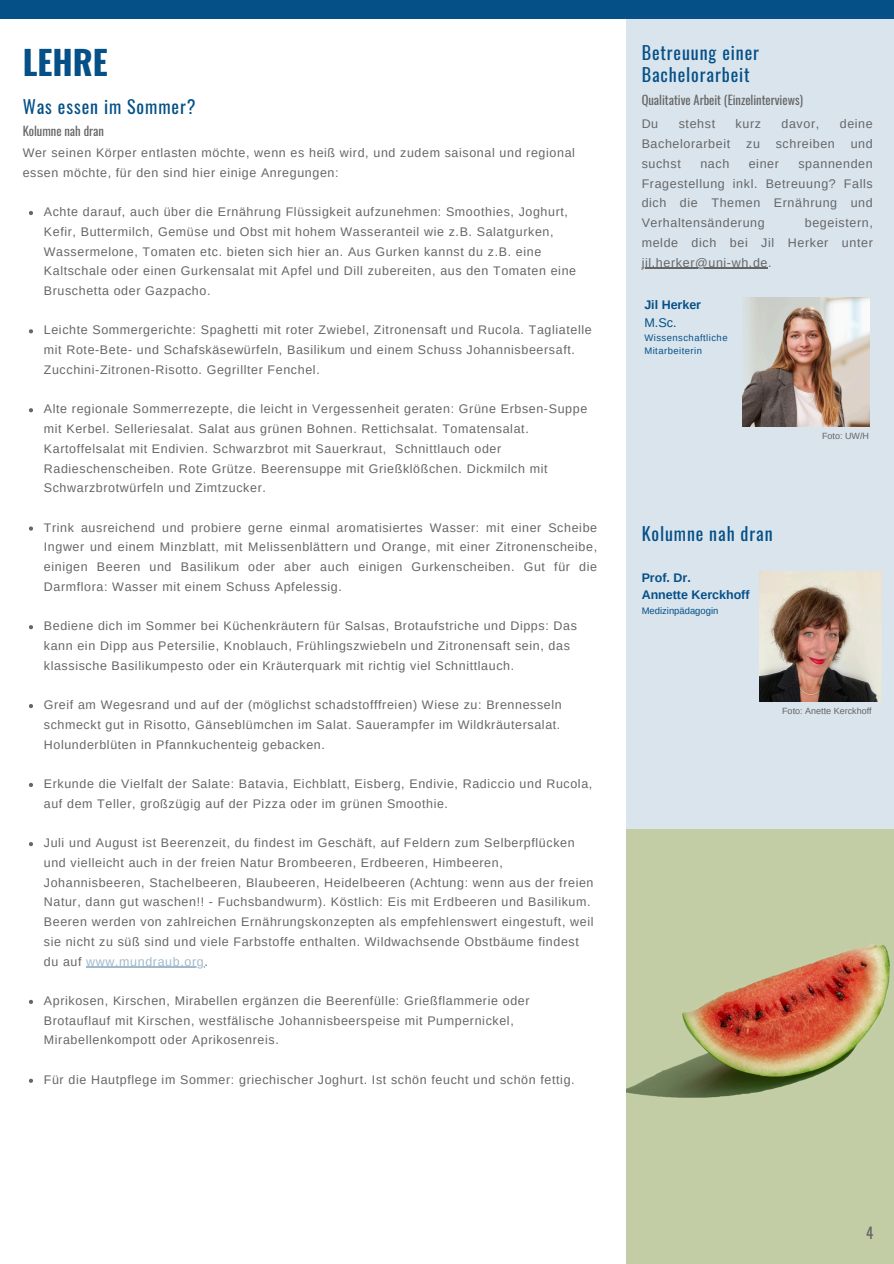
<style>
.page{position:relative;width:894px;height:1264px;background:#fff}
.page>*{position:absolute;margin:0;border:0;box-sizing:border-box;transform-origin:0 0}
.t1{font:700 33.3px "Oswald";color:#055087}
.t2{font:18px/21.3px "Oswald";letter-spacing:.05em;color:#055087}
.t3{font:15px "Oswald";color:#666}
.t4{font:12.6px "Arimo";color:#055087}
.t5{font:12.45px/19.6px "Arimo";letter-spacing:.05em;color:#666}
.t6{font:12.45px "Oswald";color:#666}
.t7{font:700 12.45px/17.4px "Arimo";color:#055087}
.t8{font:9.45px/12.6px "Arimo";letter-spacing:.05em;color:#055087}
.t9{font:9.45px "Arimo";color:#055087}
.t10{font:9px "Arimo";color:#666}
.s1{color:#a1b9cb}
</style>
<div class="page">
<div style="left:626px;top:0;width:267px;height:1263px;background:#d9e4ed"></div>
<img style="left:759px;top:571px;width:122px;height:130px">
<div style="left:0;top:0;width:893px;height:19px;background:#055087"></div>
<img style="left:742px;top:298px;width:127px;height:128px">
<img style="left:626px;top:829px;width:267px;height:433px">
<svg style="left:29px;top:211px;width:4px;height:4px"></svg>
<svg style="left:29px;top:329px;width:4px;height:4px"></svg>
<svg style="left:29px;top:408px;width:4px;height:4px"></svg>
<svg style="left:29px;top:526px;width:4px;height:4px"></svg>
<svg style="left:29px;top:625px;width:4px;height:4px"></svg>
<svg style="left:29px;top:704px;width:4px;height:4px"></svg>
<svg style="left:29px;top:783px;width:4px;height:4px"></svg>
<svg style="left:29px;top:842px;width:4px;height:4px"></svg>
<hr style="left:86px;top:966px;width:118px;height:1px;background:#a1b9cb">
<svg style="left:29px;top:999px;width:4px;height:4px"></svg>
<svg style="left:29px;top:1078px;width:4px;height:4px"></svg>
<hr style="left:641px;top:268px;width:127px;height:1px;background:#666">
<p class="t1" style="left:23px;top:36px;width:86px">LEHRE</p>
<h3 class="t2" style="left:23px;top:95px;width:174px">Was essen im Sommer?</h3>
<p class="t6" style="left:23px;top:121px;width:83px">Kolumne nah dran</p>
<p class="t5" style="left:23px;top:143px;width:553px">Wer seinen Körper entlasten möchte, wenn es heiß wird, und zudem saisonal und regional essen möchte, für den sind hier einige Anregungen:</p>
<h2 class="t5" style="left:44px;top:202px;width:533px">Achte darauf, auch über die Ernährung Flüssigkeit aufzunehmen: Smoothies, Joghurt, Kefir, Buttermilch, Gemüse und Obst mit hohem Wasseranteil wie z.B. Salatgurken, Wassermelone, Tomaten etc. bieten sich hier an. Aus Gurken kannst du z.B. eine Kaltschale oder einen Gurkensalat mit Apfel und Dill zubereiten, aus den Tomaten eine Bruschetta oder Gazpacho.</h2>
<h3 class="t5" style="left:44px;top:320px;width:549px">Leichte Sommergerichte: Spaghetti mit roter Zwiebel, Zitronensaft und Rucola. Tagliatelle mit Rote-Bete- und Schafskäsewürfeln, Basilikum und einem Schuss Johannisbeersaft.<br>Zucchini-Zitronen-Risotto. Gegrillter Fenchel.</h3>
<p class="t5" style="left:44px;top:399px;width:544px">Alte regionale Sommerrezepte, die leicht in Vergessenheit geraten: Grüne Erbsen-Suppe mit Kerbel. Selleriesalat. Salat aus grünen Bohnen. Rettichsalat. Tomatensalat.<br>Kartoffelsalat mit Endivien. Schwarzbrot mit Sauerkraut, Schnittlauch oder Radieschenscheiben. Rote Grütze. Beerensuppe mit Grießklößchen. Dickmilch mit Schwarzbrotwürfeln und Zimtzucker.</p>
<p class="t5" style="left:44px;top:517px;width:554px;text-align:justify">Trink ausreichend und probiere gerne einmal aromatisiertes Wasser: mit einer Scheibe Ingwer und einem Minzblatt, mit Melissenblättern und Orange, mit einer Zitronenscheibe, einigen Beeren und Basilikum oder aber auch einigen Gurkenscheiben. Gut für die Darmflora: Wasser mit einem Schuss Apfelessig.</p>
<p class="t5" style="left:44px;top:616px;width:534px">Bediene dich im Sommer bei Küchenkräutern für Salsas, Brotaufstriche und Dipps: Das kann ein Dipp aus Petersilie, Knoblauch, Frühlingszwiebeln und Zitronensaft sein, das klassische Basilikumpesto oder ein Kräuterquark mit richtig viel Schnittlauch.</p>
<p class="t5" style="left:44px;top:695px;width:519px;text-align:justify">Greif am Wegesrand und auf der (möglichst schadstofffreien) Wiese zu: Brennesseln schmeckt gut in Risotto, Gänseblümchen im Salat. Sauerampfer im Wildkräutersalat.<br>Holunderblüten in Pfannkuchenteig gebacken.</p>
<h1 class="t5" style="left:44px;top:774px;width:550px">Erkunde die Vielfalt der Salate: Batavia, Eichblatt, Eisberg, Endivie, Radiccio und Rucola, auf dem Teller, großzügig auf der Pizza oder im grünen Smoothie.</h1>
<h2 class="t5" style="left:44px;top:833px;width:551px">Juli und August ist Beerenzeit, du findest im Geschäft, auf Feldern zum Selberpflücken und vielleicht auch in der freien Natur Brombeeren, Erdbeeren, Himbeeren, Johannisbeeren, Stachelbeeren, Blaubeeren, Heidelbeeren (Achtung: wenn aus der freien Natur, dann gut waschen!! - Fuchsbandwurm). Köstlich: Eis mit Erdbeeren und Basilikum.<br>Beeren werden von zahlreichen Ernährungskonzepten als empfehlenswert eingestuft, weil sie nicht zu süß sind und viele Farbstoffe enthalten. Wildwachsende Obstbäume findest du auf <span class="s1">www.mundraub.org</span>.</h2>
<h3 class="t5" style="left:44px;top:990px;width:487px">Aprikosen, Kirschen, Mirabellen ergänzen die Beerenfülle: Grießflammerie oder<br>Brotauflauf mit Kirschen, westfälische Johannisbeerspeise mit Pumpernickel,<br>Mirabellenkompott oder Aprikosenreis.</h3>
<h3 class="t5" style="left:44px;top:1069px;width:532px">Für die Hautpflege im Sommer: griechischer Joghurt. Ist schön feucht und schön fettig.</h3>
<p class="t2" style="left:641px;top:42px;width:119px">Betreuung einer<br>Bachelorarbeit</p>
<p class="t6" style="left:641px;top:90px;width:163px">Qualitative Arbeit (Einzelinterviews)</p>
<p class="t5" style="left:641px;top:114px;width:18px">Du</p>
<p class="t5" style="left:678px;top:114px;width:38px">stehst</p>
<p class="t5" style="left:735px;top:114px;width:27px">kurz</p>
<p class="t5" style="left:781px;top:114px;width:39px">davor,</p>
<p class="t5" style="left:839px;top:114px;width:35px">deine</p>
<p class="t5" style="left:641px;top:134px;width:90px">Bachelorarbeit</p>
<p class="t5" style="left:746px;top:134px;width:15px">zu</p>
<p class="t5" style="left:775px;top:134px;width:61px">schreiben</p>
<p class="t5" style="left:850px;top:134px;width:24px">und</p>
<p class="t5" style="left:641px;top:154px;width:41px">suchst</p>
<p class="t5" style="left:700px;top:154px;width:30px">nach</p>
<p class="t5" style="left:748px;top:154px;width:32px">einer</p>
<p class="t5" style="left:641px;top:154px;width:232px;text-align:justify;text-indent:157px">spannenden Fragestellung inkl. Betreuung? Falls dich die Themen Ernährung und Verhaltensänderung</p>
<p class="t5" style="left:641px;top:213px;width:232px;text-align:right">begeistern,<br>melde dich bei Jil Herker unter</p>
<p class="t5" style="left:641px;top:252px;width:131px">jil.herker@uni-wh.de.</p>
<p class="t7" style="left:644px;top:296px;width:58px">Jil Herker</p>
<p class="t4" style="left:644px;top:315px;width:34px">M.Sc.</p>
<p class="t8" style="left:644px;top:332px;width:85px">Wissenschaftliche<br>Mitarbeiterin</p>
<p class="t2" style="left:641px;top:522px;width:132px">Kolumne nah dran</p>
<h3 class="t7" style="left:641px;top:569px;width:109px">Prof. Dr.<br>Annette Kerckhoff</h3>
<h3 class="t9" style="left:641px;top:606px;width:78px">Medizinpädagogin</h3>
<p class="t10" style="left:821px;top:431px;width:48px">Foto: UW/H</p>
<h3 class="t10" style="left:782px;top:706px;width:91px">Foto: Anette Kerckhoff</h3>
<p class="t3" style="left:866px;top:1221px;width:9px">4</p>
</div>
